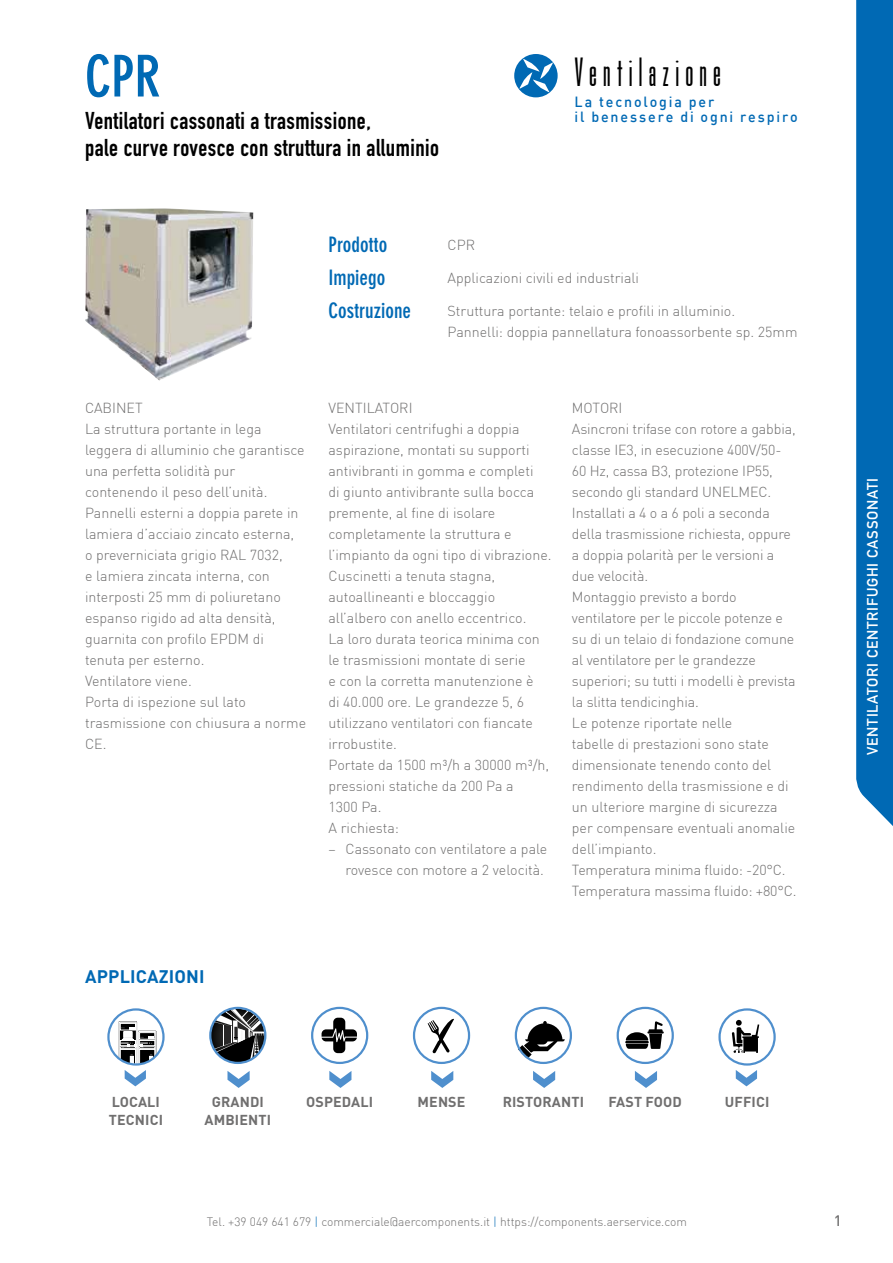
<style>
.page{position:relative;width:893px;height:1263px;background:#fff}
.page>*{position:absolute;margin:0;border:0;box-sizing:border-box;transform-origin:0 0}
.t1{font:700 condensed 56.7px "DIN Neuzeit Grotesk";color:#0069b4}
.t2{font:42.75px "Bee Three";letter-spacing:.145em;color:#000}
.t3{font:24px/27px "DIN Engschrift Alternate";letter-spacing:.02em;color:#000}
.t4{font:700 condensed 21px "DIN Neuzeit Grotesk";color:#0069b4}
.t5{font:700 18px "DIN Pro";letter-spacing:.01em;color:#0069b4}
.t6{font:15px "DIN Mittelschrift";letter-spacing:.05em;color:#fff}
.t7{font:500 15px "DIN Pro";color:#706f6f}
.t8{font:500 14.55px/14.5px "DIN";letter-spacing:.13em;color:#0069b4}
.t9{font:300 14.25px/21px "DIN";color:#706f6f}
.t10{font:700 14.25px/18px "DIN Pro";letter-spacing:.01em;color:#706f6f}
.t11{font:300 12px "DIN";color:#706f6f}
.s1{color:#0069b4}
</style>
<div class="page">
<div style="left:514px;top:54px;width:44px;height:43px;background:#0069b4;border-radius:50%"></div>
<svg style="left:519px;top:59px;width:34px;height:33px"></svg>
<div style="left:856px;top:0;width:37px;height:826px;background:#0069b4"></div>
<img style="left:85px;top:208px;width:168px;height:173px">
<svg style="left:125px;top:1070px;width:21px;height:16px"></svg>
<div style="left:107px;top:1008px;width:58px;height:57px;border:2px solid #4f8fcd;border-radius:50%"></div>
<svg style="left:118px;top:1021px;width:39px;height:43px"></svg>
<svg style="left:211px;top:1009px;width:54px;height:54px"></svg>
<svg style="left:227px;top:1071px;width:23px;height:17px"></svg>
<div style="left:209px;top:1007px;width:57px;height:57px;border:2px solid #4f8fcd;border-radius:50%"></div>
<svg style="left:329px;top:1071px;width:22px;height:17px"></svg>
<div style="left:311px;top:1007px;width:57px;height:57px;border:2px solid #4f8fcd;border-radius:50%"></div>
<svg style="left:322px;top:1018px;width:35px;height:35px"></svg>
<svg style="left:431px;top:1071px;width:22px;height:17px"></svg>
<div style="left:413px;top:1007px;width:57px;height:57px;border:2px solid #4f8fcd;border-radius:50%"></div>
<svg style="left:428px;top:1019px;width:26px;height:34px"></svg>
<svg style="left:533px;top:1071px;width:22px;height:17px"></svg>
<svg style="left:518px;top:1021px;width:47px;height:38px"></svg>
<div style="left:515px;top:1007px;width:57px;height:57px;border:2px solid #4f8fcd;border-radius:50%"></div>
<svg style="left:635px;top:1071px;width:22px;height:17px"></svg>
<div style="left:617px;top:1007px;width:57px;height:57px;border:2px solid #4f8fcd;border-radius:50%"></div>
<svg style="left:626px;top:1021px;width:38px;height:28px"></svg>
<hr style="left:625px;top:1041px;width:24px;height:2px;background:#000">
<svg style="left:736px;top:1070px;width:21px;height:16px"></svg>
<div style="left:718px;top:1008px;width:58px;height:57px;border:2px solid #4f8fcd;border-radius:50%"></div>
<svg style="left:732px;top:1020px;width:27px;height:33px"></svg>
<h1 class="t1" style="left:85px;top:44px;width:77px">CPR</h1>
<h3 class="t3" style="left:85px;top:108px;width:355px">Ventilatori cassonati a trasmissione,<br>pale curve rovesce con struttura in alluminio</h3>
<h2 class="t2" style="left:575px;top:52px;width:148px">Ventilazione</h2>
<p class="t8" style="left:575px;top:94px;width:225px">La tecnologia per<br>il benessere di ogni respiro</p>
<h3 class="t4" style="left:328px;top:232px;width:60px">Prodotto</h3>
<p class="t9" style="left:448px;top:234px;width:29px">CPR</p>
<h3 class="t4" style="left:328px;top:265px;width:58px">Impiego</h3>
<p class="t9" style="left:448px;top:267px;width:193px">Applicazioni civili ed industriali</p>
<h3 class="t4" style="left:328px;top:298px;width:84px">Costruzione</h3>
<p class="t9" style="left:448px;top:300px;width:351px">Struttura portante: telaio e profili in alluminio.<br>Pannelli: doppia pannellatura fonoassorbente sp. 25mm</p>
<p class="t9" style="left:85px;top:397px;width:223px">CABINET<br>La struttura portante in lega leggera di alluminio che garantisce una perfetta solidità pur contenendo il peso dell’unità.<br>Pannelli esterni a doppia parete in lamiera d’acciaio zincato esterna,<br>o preverniciata grigio RAL 7032,<br>e lamiera zincata interna, con interposti 25 mm di poliuretano espanso rigido ad alta densità, guarnita con profilo EPDM di tenuta per esterno.<br>Ventilatore viene.<br>Porta di ispezione sul lato trasmissione con chiusura a norme<br>CE.</p>
<p class="t9" style="left:328px;top:397px;width:225px">VENTILATORI<br>Ventilatori centrifughi a doppia aspirazione, montati su supporti antivibranti in gomma e completi<br>di giunto antivibrante sulla bocca premente, al fine di isolare completamente la struttura e l’impianto da ogni tipo di vibrazione.<br>Cuscinetti a tenuta stagna, autoallineanti e bloccaggio all’albero con anello eccentrico.<br>La loro durata teorica minima con le trasmissioni montate di serie<br>e con la corretta manutenzione è<br>di 40.000 ore. Le grandezze 5, 6 utilizzano ventilatori con fiancate irrobustite.<br>Portate da 1500 m³/h a 30000 m³/h, pressioni statiche da 200 Pa a<br>1300 Pa.<br>A richiesta:</p>
<p class="t9" style="left:328px;top:838px;width:220px;text-align:right">– Cassonato con ventilatore a pale rovesce con motore a 2 velocità.</p>
<p class="t9" style="left:572px;top:397px;width:226px">MOTORI<br>Asincroni trifase con rotore a gabbia, classe IE3, in esecuzione 400V/50-<br>60 Hz, cassa B3, protezione IP55, secondo gli standard UNELMEC.<br>Installati a 4 o a 6 poli a seconda della trasmissione richiesta, oppure a doppia polarità per le versioni a due velocità.<br>Montaggio previsto a bordo ventilatore per le piccole potenze e su di un telaio di fondazione comune al ventilatore per le grandezze superiori; su tutti i modelli è prevista la slitta tendicinghia.<br>Le potenze riportate nelle<br>tabelle di prestazioni sono state dimensionate tenendo conto del rendimento della trasmissione e di un ulteriore margine di sicurezza per compensare eventuali anomalie dell’impianto.<br>Temperatura minima fluido: -20°C.<br>Temperatura massima fluido: +80°C.</p>
<p class="t5" style="left:85px;top:964px;width:121px">APPLICAZIONI</p>
<p class="t6" style="left:864px;top:755px;width:278px;rotate:-90deg">VENTILATORI CENTRIFUGHI CASSONATI</p>
<p class="t10" style="left:109px;top:1092px;width:56px">LOCALI<br>TECNICI</p>
<p class="t10" style="left:205px;top:1092px;width:68px;text-align:center">GRANDI<br>AMBIENTI</p>
<p class="t10" style="left:306px;top:1092px;width:69px">OSPEDALI</p>
<p class="t10" style="left:418px;top:1092px;width:49px">MENSE</p>
<p class="t10" style="left:503px;top:1092px;width:83px">RISTORANTI</p>
<p class="t10" style="left:609px;top:1092px;width:75px">FAST FOOD</p>
<p class="t10" style="left:725px;top:1092px;width:46px">UFFICI</p>
<p class="t11" style="left:207px;top:1214px;width:482px">Tel. +39 049 641 679 <span class="s1">|</span> commerciale@aercomponents.it <span class="s1">|</span> https://components.aerservice.com</p>
<p class="t7" style="left:834px;top:1210px;width:9px">1</p>
</div>
